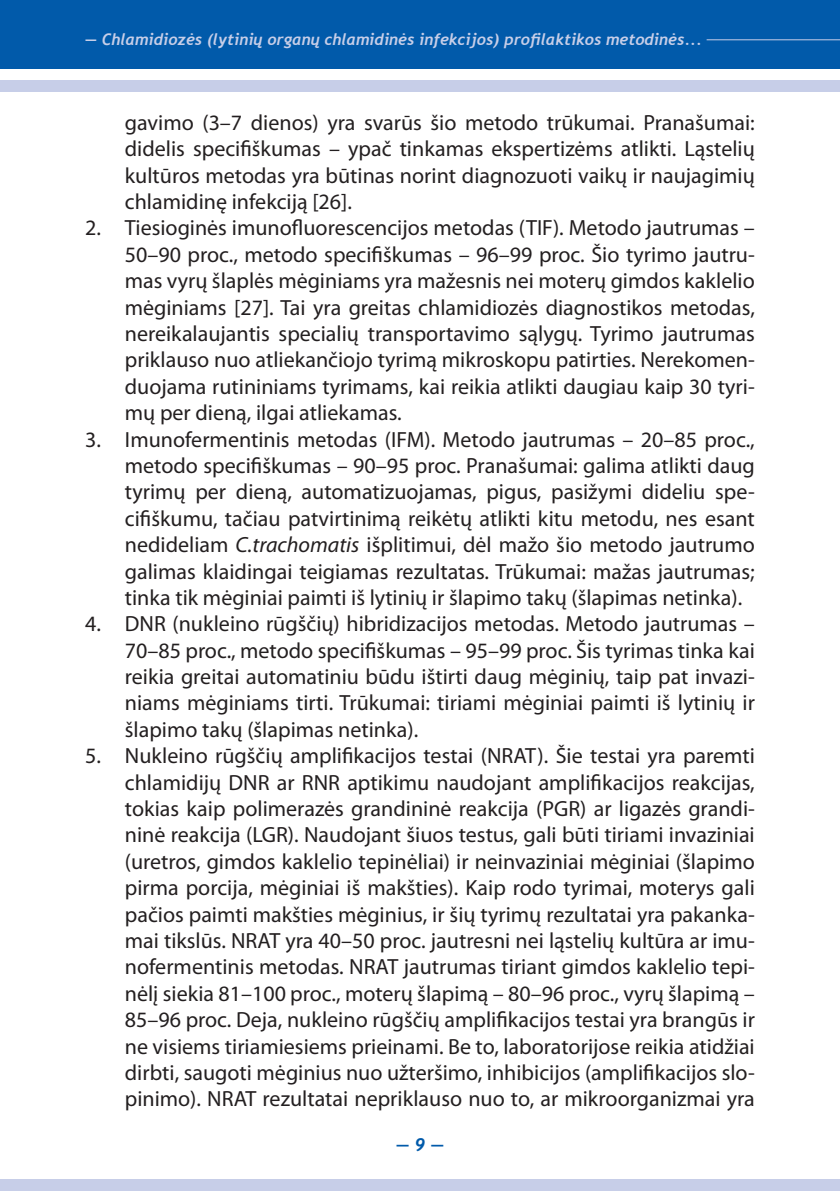
<style>
.page{position:relative;width:840px;height:1191px;background:#fff}
.page>*{position:absolute;margin:0;border:0;box-sizing:border-box;transform-origin:0 0}
.t1{font:22px/26.4px "Myriad Pro";color:#231f20;text-align:justify}
.t2{font:italic 700 18px "Trebuchet";color:#015aaa}
.t3{font:italic 700 16px "Trebuchet";color:#c7cee8}
.s1{font-style:italic}
</style>
<div class="page">
<div style="left:0;top:0;width:839px;height:69px;background:#015aaa"></div>
<div style="left:0;top:80px;width:839px;height:11px;background:#c7cee8"></div>
<div style="left:0;top:1179px;width:839px;height:12px;background:#c7cee8"></div>
<hr style="left:706px;top:39px;width:133px;height:1px;background:#c7cee8">
<p class="t3" style="left:85px;top:29px;width:618px">— Chlamidiozės (lytinių organų chlamidinės infekcijos) profilaktikos metodinės...</p>
<p class="t1" style="left:125px;top:109px;width:631px">gavimo (3–7 dienos) yra svarūs šio metodo trūkumai. Pranašumai: didelis specifiškumas – ypač tinkamas ekspertizėms atlikti. Ląstelių kultūros metodas yra būtinas norint diagnozuoti vaikų ir naujagimių chlamidinę infekciją [26].</p>
<p class="t1" style="left:125px;top:214px;width:631px;text-indent:-40px">2. Tiesioginės imunofluorescencijos metodas (TIF). Metodo jautrumas – 50–90 proc., metodo specifiškumas – 96–99 proc. Šio tyrimo jautru&shy;mas vyrų šlaplės mėginiams yra mažesnis nei moterų gimdos kaklelio mėginiams [27]. Tai yra greitas chlamidiozės diagnostikos metodas, nereikalaujantis specialių transportavimo sąlygų. Tyrimo jautrumas priklauso nuo atliekančiojo tyrimą mikroskopu patirties. Nerekomen&shy;duojama rutininiams tyrimams, kai reikia atlikti daugiau kaip 30 tyri&shy;mų per dieną, ilgai atliekamas.</p>
<p class="t1" style="left:125px;top:426px;width:631px;text-indent:-40px">3. Imunofermentinis metodas (IFM). Metodo jautrumas – 20–85 proc., metodo specifiškumas – 90–95 proc. Pranašumai: galima atlikti daug tyrimų per dieną, automatizuojamas, pigus, pasižymi dideliu spe&shy;cifiškumu, tačiau patvirtinimą reikėtų atlikti kitu metodu, nes esant nedideliam <span class="s1">C.trachomatis</span> išplitimui, dėl mažo šio metodo jautrumo galimas klaidingai teigiamas rezultatas. Trūkumai: mažas jautrumas; tinka tik mėginiai paimti iš lytinių ir šlapimo takų (šlapimas netinka).</p>
<p class="t1" style="left:125px;top:610px;width:631px;text-indent:-40px">4. DNR (nukleino rūgščių) hibridizacijos metodas. Metodo jautrumas – 70–85 proc., metodo specifiškumas – 95–99 proc. Šis tyrimas tinka kai reikia greitai automatiniu būdu ištirti daug mėginių, taip pat invazi&shy;niams mėginiams tirti. Trūkumai: tiriami mėginiai paimti iš lytinių ir šlapimo takų (šlapimas netinka).</p>
<p class="t1" style="left:125px;top:742px;width:631px;text-indent:-40px">5. Nukleino rūgščių amplifikacijos testai (NRAT). Šie testai yra paremti chlamidijų DNR ar RNR aptikimu naudojant amplifikacijos reakcijas, tokias kaip polimerazės grandininė reakcija (PGR) ar ligazės grandi&shy;ninė reakcija (LGR). Naudojant šiuos testus, gali būti tiriami invaziniai (uretros, gimdos kaklelio tepinėliai) ir neinvaziniai mėginiai (šlapimo pirma porcija, mėginiai iš makšties). Kaip rodo tyrimai, moterys gali pačios paimti makšties mėginius, ir šių tyrimų rezultatai yra pakanka&shy;mai tikslūs. NRAT yra 40–50 proc. jautresni nei ląstelių kultūra ar imu&shy;nofermentinis metodas. NRAT jautrumas tiriant gimdos kaklelio tepi&shy;nėlį siekia 81–100 proc., moterų šlapimą – 80–96 proc., vyrų šlapimą – 85–96 proc. Deja, nukleino rūgščių amplifikacijos testai yra brangūs ir ne visiems tiriamiesiems prieinami. Be to, laboratorijose reikia atidžiai dirbti, saugoti mėginius nuo užteršimo, inhibicijos (amplifikacijos slo&shy;pinimo). NRAT rezultatai nepriklauso nuo to, ar mikroorganizmai yra</p>
<p class="t2" style="left:396px;top:1133px;width:49px">— 9 —</p>
</div>
